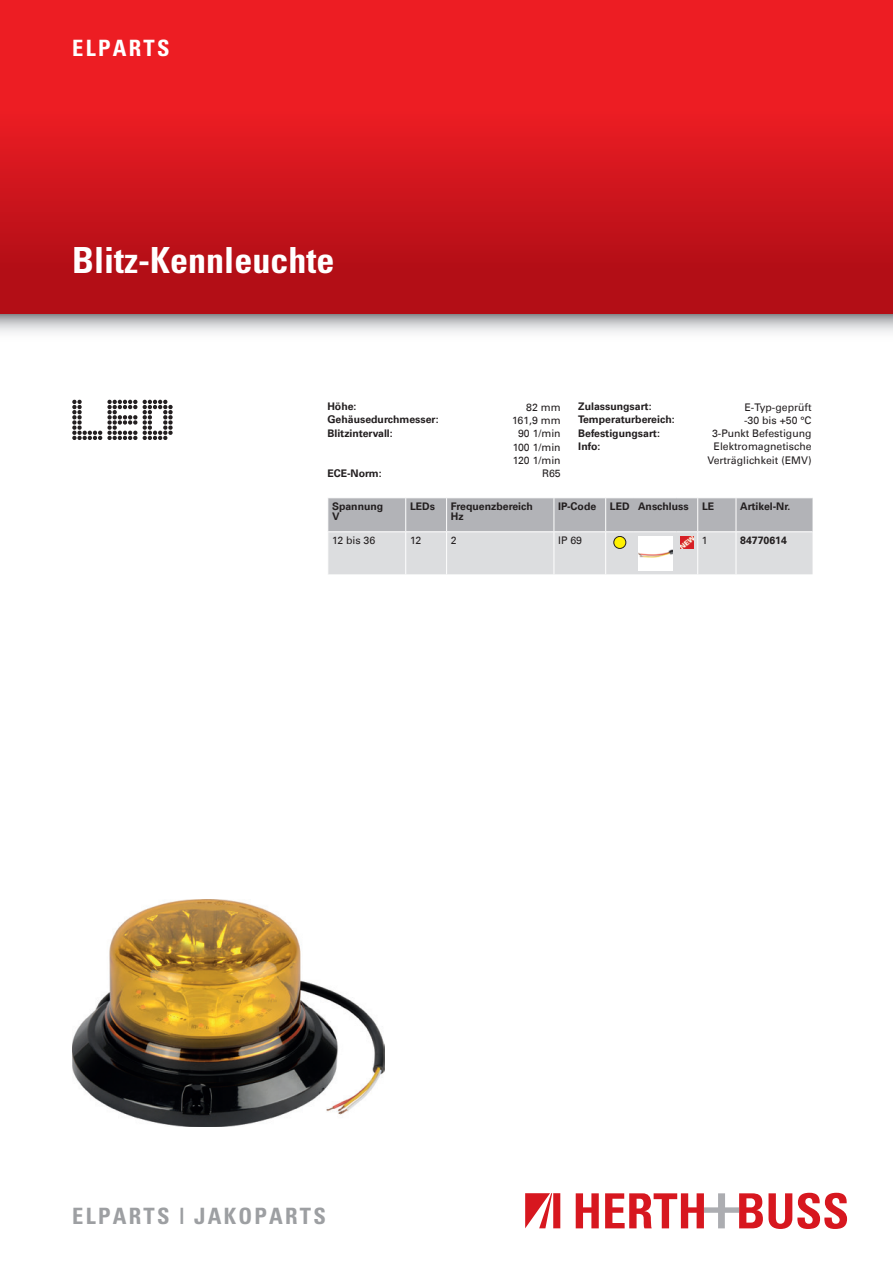
<style>
.page{position:relative;width:893px;height:1263px;background:#fff}
.page>*{position:absolute;margin:0;border:0;box-sizing:border-box;transform-origin:0 0}
.t1{font:700 condensed 36px "Univers";color:#fff}
.t2{font:700 condensed 22.5px "Univers";letter-spacing:.1em;color:#9d9fa2}
.t3{font:700 condensed 22.5px "Univers";letter-spacing:.1em;color:#fff}
.t4{font:700 10.5px/10.5px "Univers Com 65";color:#231f20}
.t5{font:10.5px/13.5px "Univers Com 55 Roman";color:#231f20;text-align:center}
</style>
<div class="page">
<img style="left:0;top:0;width:893px;height:333px">
<img style="left:72px;top:900px;width:312px;height:227px">
<svg style="left:576px;top:1193px;width:23px;height:35px"></svg>
<svg style="left:605px;top:1193px;width:242px;height:36px"></svg>
<svg style="left:525px;top:1193px;width:35px;height:35px"></svg>
<svg style="left:72px;top:400px;width:65px;height:40px"></svg>
<svg style="left:143px;top:400px;width:30px;height:40px"></svg>
<svg style="left:328px;top:498px;width:484px;height:76px;background:#cbccce"></svg>
<h2 class="t3" style="left:72px;top:34px;width:99px">ELPARTS</h2>
<h1 class="t1" style="left:72px;top:238px;width:264px">Blitz-Kennleuchte</h1>
<p class="t4" style="left:327px;top:401px;width:31px">Höhe:</p>
<p class="t5" style="left:526px;top:400px;width:36px">82 mm</p>
<p class="t4" style="left:327px;top:414px;width:113px">Gehäusedurchmesser:</p>
<p class="t5" style="left:512px;top:413px;width:50px">161,9 mm</p>
<p class="t4" style="left:327px;top:428px;width:67px">Blitzintervall:</p>
<p class="t5" style="left:513px;top:427px;width:49px">90 1/min<br>100 1/min<br>120 1/min</p>
<p class="t4" style="left:327px;top:468px;width:56px">ECE-Norm:</p>
<p class="t5" style="left:542px;top:467px;width:20px">R65</p>
<p class="t4" style="left:578px;top:401px;width:75px">Zulassungsart:</p>
<p class="t5" style="left:744px;top:400px;width:69px">E-Typ-geprüft</p>
<p class="t4" style="left:578px;top:414px;width:98px">Temperaturbereich:</p>
<p class="t5" style="left:744px;top:413px;width:69px">-30 bis +50 °C</p>
<p class="t4" style="left:578px;top:428px;width:83px">Befestigungsart:</p>
<p class="t5" style="left:712px;top:427px;width:101px">3-Punkt Befestigung</p>
<p class="t4" style="left:578px;top:441px;width:24px">Info:</p>
<p class="t5" style="left:707px;top:440px;width:106px">Elektromagnetische<br>Verträglichkeit (EMV)</p>
<p class="t4" style="left:332px;top:501px;width:53px">Spannung<br>V</p>
<p class="t4" style="left:410px;top:501px;width:27px">LEDs</p>
<p class="t4" style="left:451px;top:501px;width:84px">Frequenzbereich<br>Hz</p>
<p class="t4" style="left:558px;top:501px;width:40px">IP-Code</p>
<p class="t4" style="left:610px;top:501px;width:80px">LED Anschluss</p>
<p class="t4" style="left:702px;top:501px;width:14px">LE</p>
<p class="t4" style="left:740px;top:501px;width:52px">Artikel-Nr.</p>
<p class="t5" style="left:332px;top:533px;width:45px">12 bis 36</p>
<p class="t5" style="left:410px;top:533px;width:13px">12</p>
<p class="t5" style="left:451px;top:533px;width:7px">2</p>
<p class="t5" style="left:558px;top:533px;width:25px">IP 69</p>
<p class="t5" style="left:702px;top:533px;width:7px">1</p>
<p class="t4" style="left:740px;top:535px;width:48px">84770614</p>
<h2 class="t2" style="left:72px;top:1202px;width:255px">ELPARTS | JAKOPARTS</h2>
</div>
